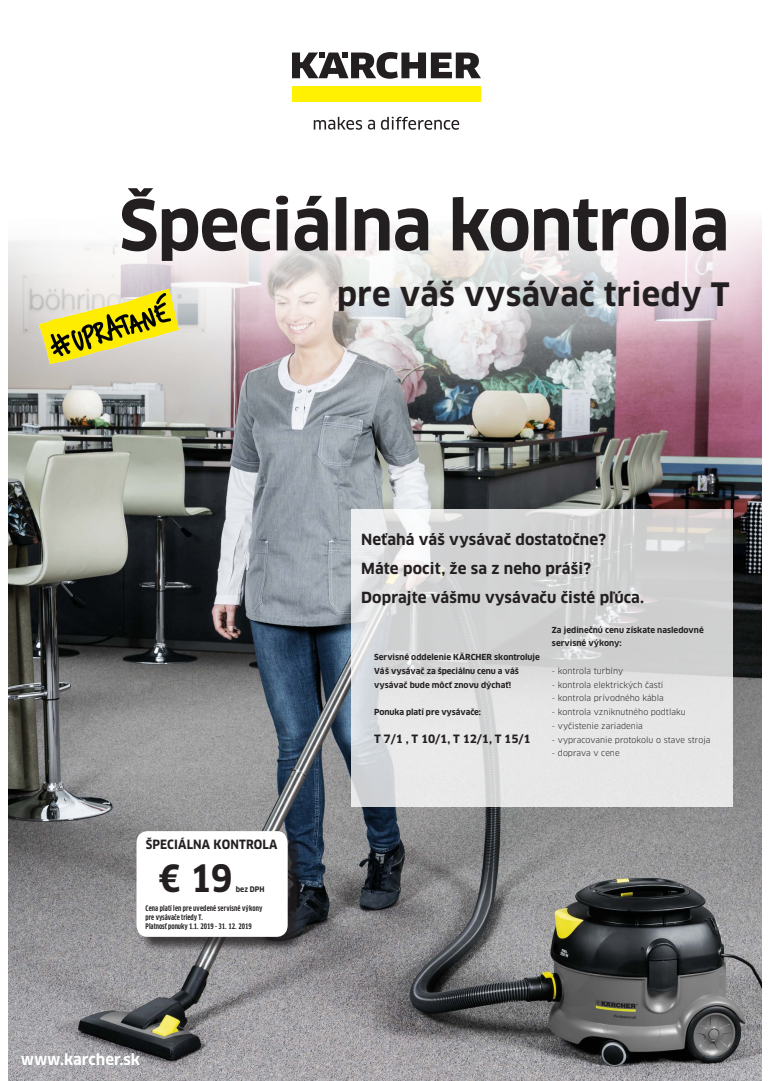
<style>
.page{position:relative;width:773px;height:1081px;background:#fff}
.page>*{position:absolute;margin:0;border:0;box-sizing:border-box;transform-origin:0 0}
.t1{font:700 68.12px "Clan Pro";letter-spacing:-.015em;color:#231f20}
.t2{font:700 36.88px "Clan Pro Narr";color:#231f20}
.t3{font:700 31.5px "Clan Pro";letter-spacing:.01em;color:#231f20}
.SUBHEADLINE{font:700 15px "Clan Pro";letter-spacing:.01em;color:#231f20}
.Address_copytext_Boo{font:700 15px "Clan Pro";color:#fff}
.t4{font:700 12.5px "Clan Pro Narr";letter-spacing:.01em;color:#231f20}
.t5{font:700 11.25px "Clan Pro";color:#231f20}
.FEATURE_BENEFITS{font:8.12px "Clan Pro";color:#231f20}
.INTRO_COPY{font:700 8.12px/13.8px "Clan Pro";color:#231f20}
.t6{font:700 condensed 7.5px/9px "Clan Pro";color:#231f20}
.t7{font:700 7.5px "Clan Pro Narr";color:#231f20}
</style>
<div class="page">
<img style="left:8px;top:222px;width:753px;height:859px">
<svg style="left:350px;top:508px;width:382px;height:298px;background:#dbdbdc"></svg>
<svg style="left:313px;top:116px;width:445px;height:226px"></svg>
<svg style="left:381px;top:117px;width:78px;height:13px"></svg>
<svg style="left:368px;top:120px;width:7px;height:10px"></svg>
<svg style="left:314px;top:117px;width:48px;height:13px"></svg>
<div style="left:292px;top:86px;width:189px;height:16px;background:#fff101"></div>
<svg style="left:292px;top:52px;width:189px;height:27px"></svg>
<div style="left:138px;top:833px;width:165px;height:119px;background:#231f20;opacity:.75"></div>
<svg style="left:136px;top:831px;width:151px;height:106px"></svg>
<img style="left:8px;top:211px;width:401px;height:318px">
<p class="t1" style="left:119px;top:186px;width:612px">Špeciálna kontrola</p>
<p class="t3" style="left:337px;top:276px;width:394px">pre váš vysávač triedy T</p>
<p class="SUBHEADLINE" style="left:361px;top:531px;width:246px">Neťahá váš vysávač dostatočne?</p>
<p class="SUBHEADLINE" style="left:361px;top:560px;width:231px">Máte pocit, že sa z neho práši?</p>
<p class="SUBHEADLINE" style="left:361px;top:588px;width:284px">Doprajte vášmu vysávaču čisté pľúca.</p>
<p class="t4" style="left:146px;top:837px;width:133px">ŠPECIÁLNA KONTROLA</p>
<p class="t2" style="left:158px;top:857px;width:75px">€ 19</p>
<p class="t7" style="left:236px;top:885px;width:30px">bez DPH</p>
<p class="t6" style="left:146px;top:904px;width:118px">Cena platí len pre uvedené servisné výkony pre vysávače triedy T.<br>Platnosť ponuky 1.1. 2019 - 31. 12. 2019</p>
<p class="Address_copytext_Boo" style="left:21px;top:1051px;width:121px">www.karcher.sk</p>
<p class="INTRO_COPY" style="left:374px;top:650px;width:167px">Servisné oddelenie KÄRCHER skontroluje<br>Váš vysávač za špeciálnu cenu a váš vysávač bude môcť znovu dýchať!</p>
<p class="INTRO_COPY" style="left:374px;top:705px;width:108px">Ponuka platí pre vysávače:</p>
<p class="t5" style="left:374px;top:732px;width:158px">T 7/1 , T 10/1, T 12/1, T 15/1</p>
<p class="INTRO_COPY" style="left:552px;top:623px;width:153px">Za jedinečnú cenu získate nasledovné servisné výkony:</p>
<p class="FEATURE_BENEFITS" style="left:552px;top:666px;width:73px">- kontrola turbíny</p>
<p class="FEATURE_BENEFITS" style="left:552px;top:680px;width:113px">- kontrola elektrických častí</p>
<p class="FEATURE_BENEFITS" style="left:552px;top:693px;width:113px">- kontrola prívodného kábla</p>
<p class="FEATURE_BENEFITS" style="left:552px;top:707px;width:135px">- kontrola vzniknutného podtlaku</p>
<p class="FEATURE_BENEFITS" style="left:552px;top:721px;width:92px">- vyčistenie zariadenia</p>
<p class="FEATURE_BENEFITS" style="left:552px;top:735px;width:160px">- vypracovanie protokolu o stave stroja</p>
<p class="FEATURE_BENEFITS" style="left:552px;top:748px;width:69px">- doprava v cene</p>
</div>
